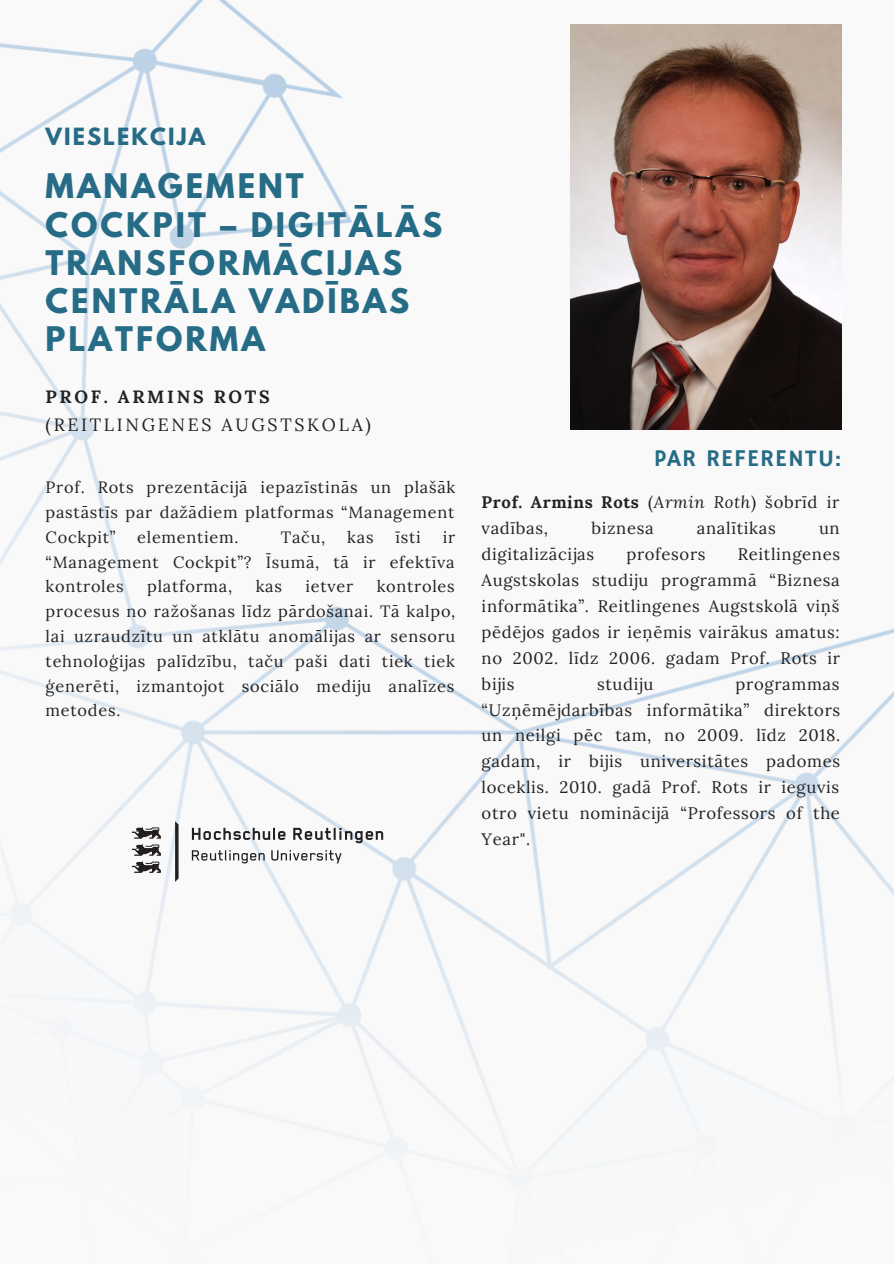
<style>
.page{position:relative;width:894px;height:1264px;background:#fff}
.page>*{position:absolute;margin:0;border:0;box-sizing:border-box;transform-origin:0 0}
.t1{font:700 30px/38.2px "League Spartan";letter-spacing:.1em;color:#266c86}
.t2{font:24px "Hammersmith One";letter-spacing:.04em;color:#266c86}
.t3{font:700 21px "League Spartan";letter-spacing:.1em;color:#266c86}
.t4{font:17.7px "Lora";letter-spacing:.15em;color:#222}
.t5{font:700 17.7px "Lora";letter-spacing:.15em;color:#222}
.t6{font:16.65px/26px "Lora";letter-spacing:.04em;color:#222;text-align:justify}
.t7{font:16.35px/24.8px "Lora";letter-spacing:.045em;color:#222;text-align:justify}
.s1{font-weight:700}
.s2{font-style:italic}
</style>
<div class="page">
<img style="left:0;top:0;width:893px;height:1222px">
<img style="left:570px;top:24px;width:271px;height:405px">
<svg style="left:132px;top:861px;width:29px;height:11px"></svg>
<svg style="left:132px;top:826px;width:29px;height:29px"></svg>
<svg style="left:175px;top:821px;width:3px;height:60px"></svg>
<svg style="left:192px;top:827px;width:93px;height:13px"></svg>
<svg style="left:293px;top:827px;width:90px;height:16px"></svg>
<svg style="left:192px;top:850px;width:72px;height:13px"></svg>
<svg style="left:271px;top:850px;width:70px;height:13px"></svg>
<p class="t3" style="left:46px;top:126px;width:161px">VIESLEKCIJA</p>
<h1 class="t1" style="left:46px;top:171px;width:398px">MANAGEMENT<br>COCKPIT – DIGITĀLĀS<br>TRANSFORMĀCIJAS<br>CENTRĀLA VADĪBAS<br>PLATFORMA</h1>
<p class="t5" style="left:46px;top:385px;width:225px">PROF. ARMINS ROTS</p>
<p class="t4" style="left:46px;top:413px;width:326px">(REITLINGENES AUGSTSKOLA)</p>
<p class="t7" style="left:46px;top:475px;width:411px">Prof. Rots prezentācijā iepazīstinās un plašāk pastāstīs par dažādiem platformas “Management Cockpit”</p>
<p class="t7" style="left:137px;top:524px;width:103px">elementiem.</p>
<p class="t7" style="left:281px;top:524px;width:46px">Taču,</p>
<p class="t7" style="left:347px;top:524px;width:28px">kas</p>
<p class="t7" style="left:395px;top:524px;width:27px">īsti</p>
<p class="t7" style="left:46px;top:524px;width:411px;text-indent:397px">ir “Management Cockpit”? Īsumā, tā ir efektīva kontroles</p>
<p class="t7" style="left:147px;top:574px;width:86px">platforma,</p>
<p class="t7" style="left:255px;top:574px;width:28px">kas</p>
<p class="t7" style="left:305px;top:574px;width:49px">ietver</p>
<p class="t7" style="left:46px;top:574px;width:411px;text-indent:331px">kontroles procesus no ražošanas līdz pārdošanai. Tā kalpo, lai uzraudzītu un atklātu anomālijas ar sensoru tehnoloģijas palīdzību, taču paši dati tiek tiek ģenerēti, izmantojot sociālo mediju analīzes metodes.</p>
<h2 class="t2" style="left:654px;top:444px;width:188px">PAR REFERENTU:</h2>
<p class="t6" style="left:481px;top:489px;width:359px"><span class="s1">Prof. Armins Rots</span> (<span class="s2">Armin Roth</span>) šobrīd ir vadības,</p>
<p class="t6" style="left:591px;top:515px;width:64px">biznesa</p>
<p class="t6" style="left:696px;top:515px;width:80px">analītikas</p>
<p class="t6" style="left:818px;top:515px;width:22px">un</p>
<p class="t6" style="left:481px;top:541px;width:114px">digitalizācijas</p>
<p class="t6" style="left:626px;top:541px;width:81px">profesors</p>
<p class="t6" style="left:481px;top:541px;width:360px;text-indent:256px">Reitlingenes Augstskolas studiju programmā “Biznesa informātika”. Reitlingenes Augstskolā viņš pēdējos gados ir ieņēmis vairākus amatus: no 2002. līdz 2006. gadam Prof. Rots ir bijis</p>
<p class="t6" style="left:597px;top:670px;width:58px">studiju</p>
<p class="t6" style="left:481px;top:670px;width:360px;text-indent:254px">programmas “Uzņēmējdarbības informātika” direktors un neilgi pēc tam, no 2009. līdz 2018. gadam, ir bijis universitātes padomes loceklis. 2010. gadā Prof. Rots ir ieguvis otro vietu nominācijā “Professors of the Year".</p>
</div>
